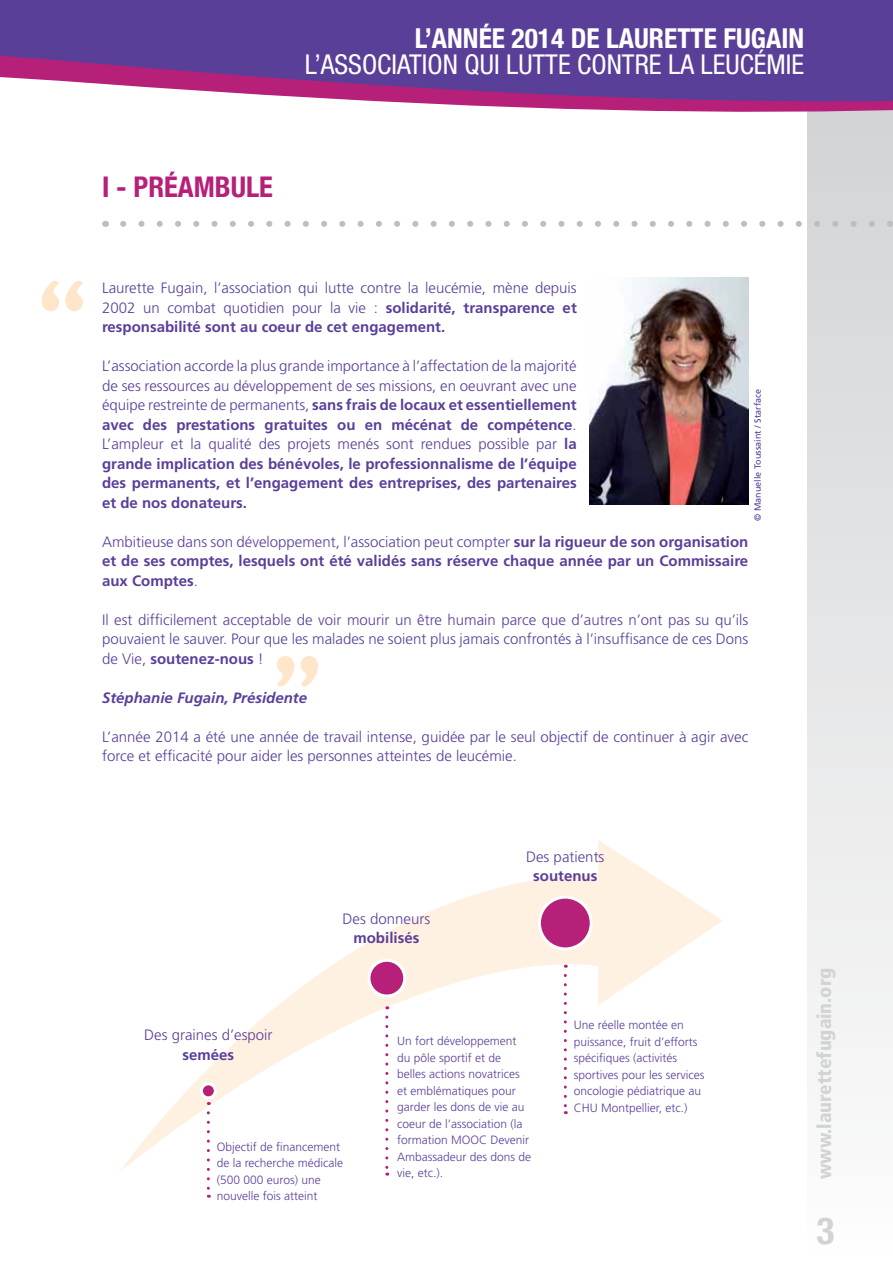
<style>
.page{position:relative;width:893px;height:1263px;background:#fff}
.page>*{position:absolute;margin:0;border:0;box-sizing:border-box;transform-origin:0 0}
.t1{font:900 78.9px "Cooper";color:#ffe6ca}
.t2{font:700 condensed 37.5px "Helvetica Neue";color:#d1d3d4}
.t3{font:700 condensed 28.5px "Helvetica Neue";color:#b62079}
.t4{font:condensed 27.45px "Helvetica Neue";color:#fff}
.t5{font:700 condensed 27.45px "Helvetica Neue";color:#fff}
.t6{font:900 condensed 19.5px "Frutiger";color:#d1d3d4}
.t7{font:700 15px/19.5px "Frutiger";color:#5a3f99;text-align:justify}
.t8{font:300 15px/19.5px "Frutiger";color:#5a3f99;text-align:justify}
.t9{font:italic 700 15px "Frutiger";color:#5a3f99}
.t10{font:300 12px/16.5px "Frutiger";color:#5a3f99}
.t11{font:9px "Frutiger";color:#5a3f99}
.s1{font-weight:700}
.s2{font-weight:300}
</style>
<div class="page">
<div style="left:808px;top:94px;width:85px;height:1169px;background:linear-gradient(to bottom,#d1d3d4,#fcfcfd)"></div>
<svg style="left:123px;top:221px;width:770px;height:6px"></svg>
<div style="left:807px;top:137px;width:86px;height:25px;background:#d3d5d6"></div>
<svg style="left:0;top:0;width:893px;height:137px;fill:#5a3f99"></svg>
<img style="left:589px;top:278px;width:159px;height:226px">
<svg style="left:120px;top:840px;width:603px;height:331px"></svg>
<div style="left:201px;top:1084px;width:14px;height:14px;background:#b62079;border-radius:50%"></div>
<div style="left:200px;top:1082px;width:17px;height:17px;border:3px solid #fff;border-radius:50%"></div>
<div style="left:369px;top:960px;width:36px;height:36px;background:#b62079;border-radius:50%"></div>
<div style="left:367px;top:959px;width:39px;height:38px;border:3px solid #fff;border-radius:50%"></div>
<div style="left:539px;top:897px;width:52px;height:52px;background:#b62079;border-radius:50%"></div>
<div style="left:538px;top:896px;width:55px;height:54px;border:3px solid #fff;border-radius:50%"></div>
<svg style="left:207px;top:1113px;width:3px;height:85px"></svg>
<svg style="left:385px;top:1017px;width:3px;height:158px"></svg>
<svg style="left:564px;top:975px;width:3px;height:139px"></svg>
<h3 class="t5" style="left:415px;top:15px;width:264px">L’ANN ÉE 2014 DE LAURETTE</h3>
<h3 class="t5" style="left:723px;top:15px;width:69px">FUGAIN</h3>
<h3 class="t4" style="left:305px;top:48px;width:43px">L’ASSOCI</h3>
<h3 class="t4" style="left:397px;top:48px;width:25px">ATION</h3>
<h3 class="t4" style="left:465px;top:48px;width:128px">QUI LUTTE CONT</h3>
<h3 class="t4" style="left:635px;top:48px;width:145px">RE LA LEUCÉMIE</h3>
<h3 class="t3" style="left:102px;top:164px;width:158px">I - PRÉAMBULE</h3>
<h1 class="t1" style="left:38px;top:262px;width:49px">‘‘</h1>
<p class="t8" style="left:102px;top:278px;width:476px">Laurette Fugain, l’association qui lutte contre la leucémie, mène depuis 2002 un combat quotidien pour la vie : <span class="s1">solidarité, transparence et responsabilité sont au coeur de cet engagement.</span></p>
<p class="t7" style="left:102px;top:356px;width:476px"><span class="s2">L’association accorde la plus grande importance à l’affectation de la majorité de ses ressources au développement de ses missions, en oeuvrant avec une équipe restreinte de permanents,</span> sans frais de locaux et essentiellement avec des prestations gratuites ou en mécénat de compétence<span class="s2">.<br>L’ampleur et la qualité des projets menés sont rendues possible par</span> la grande implication des bénévoles, le professionnalisme de l’équipe des permanents, et l’engagement des entreprises, des partenaires et de nos donateurs.</p>
<p class="t7" style="left:102px;top:532px;width:648px"><span class="s2">Ambitieuse dans son développement, l’association peut compter</span> sur la rigueur de son organisation et de ses comptes, lesquels ont été validés sans réserve chaque année par un Commissaire aux Comptes<span class="s2">.</span></p>
<p class="t8" style="left:102px;top:610px;width:648px">Il est difficilement acceptable de voir mourir un être humain parce que d’autres n’ont pas su qu’ils pouvaient le sauver. Pour que les malades ne soient plus jamais confrontés à l’insuffisance de ces Dons de Vie, <span class="s1">soutenez-nous</span> !</p>
<p class="t9" style="left:102px;top:689px;width:207px">Stéphanie Fugain, Présidente</p>
<p class="t8" style="left:102px;top:727px;width:648px">L’année 2014 a été une année de travail intense, guidée par le seul objectif de continuer à agir avec force et efficacité pour aider les personnes atteintes de leucémie.</p>
<p class="t11" style="left:752px;top:521px;width:134px;rotate:-90deg">© Manuelle Toussaint / Starface</p>
<h1 class="t1" style="left:321px;top:705px;width:49px;rotate:-180deg">‘‘</h1>
<p class="t8" style="left:343px;top:909px;width:89px">Des donneurs</p>
<p class="t7" style="left:353px;top:928px;width:67px">mobilisés</p>
<p class="t8" style="left:526px;top:847px;width:80px">Des patients</p>
<p class="t7" style="left:533px;top:866px;width:66px">soutenus</p>
<p class="t8" style="left:144px;top:1025px;width:130px">Des graines d’espoir</p>
<p class="t7" style="left:183px;top:1044px;width:53px">semées</p>
<p class="t10" style="left:217px;top:1138px;width:128px">Objectif de financement de la recherche médicale (500 000 euros) une nouvelle fois atteint</p>
<p class="t10" style="left:397px;top:1033px;width:136px">Un fort développement du pôle sportif et de belles actions novatrices et emblématiques pour garder les dons de vie au coeur de l’association (la formation MOOC Devenir<br>Ambassadeur des dons de vie, etc.).</p>
<p class="t10" style="left:574px;top:1017px;width:132px">Une réelle montée en puissance, fruit d’efforts spécifiques (activités sportives pour les services oncologie pédiatrique au<br>CHU Montpellier, etc.)</p>
<h3 class="t6" style="left:812px;top:1179px;width:213px;rotate:-90deg">www.laurettefugain.org</h3>
<h2 class="t2" style="left:816px;top:1199px;width:19px">3</h2>
</div>
